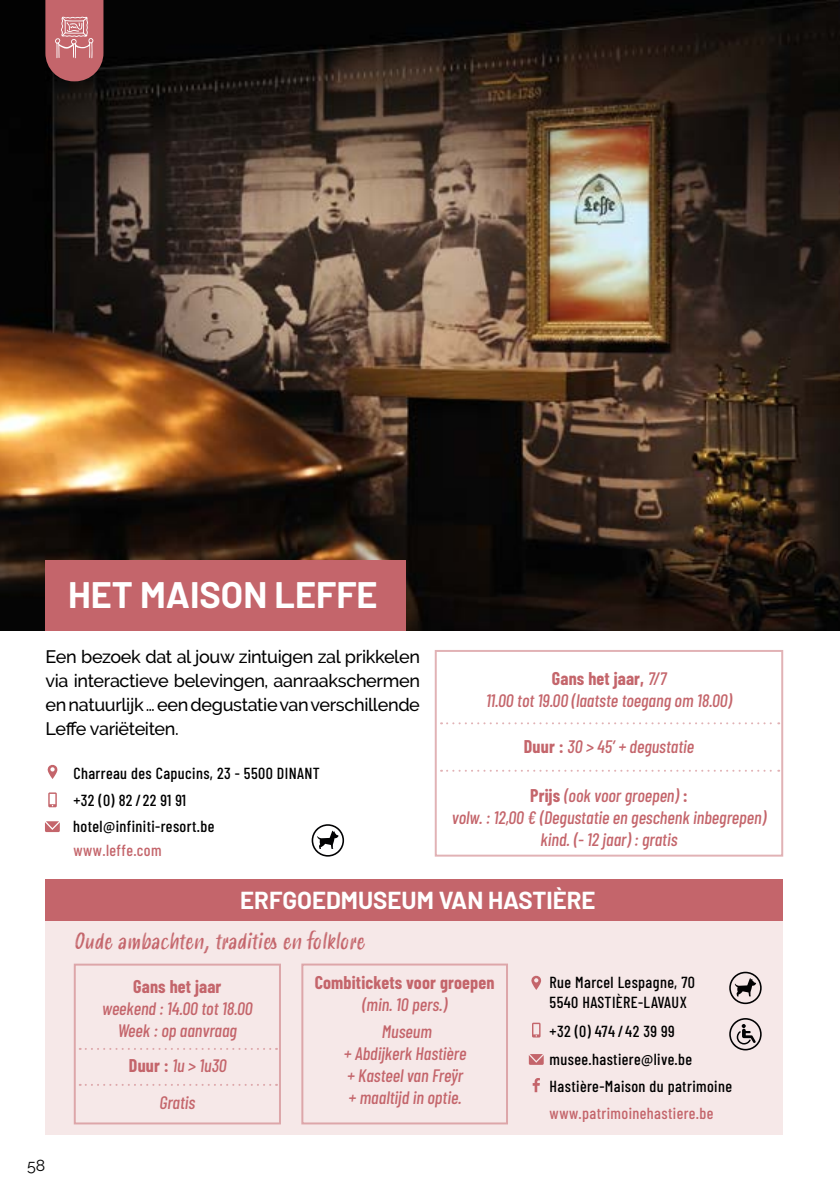
<style>
.page{position:relative;width:840px;height:1191px;background:#fff}
.page>*{position:absolute;margin:0;border:0;box-sizing:border-box;transform-origin:0 0}
.t1{font:700 36px "Barlow";color:#fff}
.t2{font:700 24px "Barlow";color:#fff}
.t3{font:italic 22px "Smoothy";color:#c4656b}
.t4{font:italic 500 18px/22px "Barlow Condensed";color:#c4656b;text-align:center}
.t5{font:500 18px/24px "Raleway";letter-spacing:-.02em;color:#000;text-align:justify}
.t6{font:700 18px "Barlow Condensed";letter-spacing:.01em;color:#c4656b}
.t7{font:500 16px/20px "Barlow Condensed";letter-spacing:.025em;color:#000}
.t8{font:500 16px "Barlow Condensed";letter-spacing:.025em;color:#c4656b}
.t9{font:16px "Raleway";color:#000}
.s1{font-weight:700;font-style:normal}
</style>
<div class="page">
<div style="left:45px;top:879px;width:737px;height:255px;background:#f6e8e8"></div>
<img style="left:0;top:0;width:839px;height:630px">
<svg style="left:532px;top:1022px;width:8px;height:15px"></svg>
<svg style="left:532px;top:1078px;width:7px;height:14px"></svg>
<svg style="left:531px;top:975px;width:10px;height:15px"></svg>
<svg style="left:528px;top:1054px;width:15px;height:10px"></svg>
<svg style="left:48px;top:792px;width:9px;height:15px"></svg>
<svg style="left:47px;top:764px;width:11px;height:15px"></svg>
<svg style="left:45px;top:821px;width:15px;height:11px"></svg>
<svg style="left:311px;top:824px;width:33px;height:32px"></svg>
<svg style="left:45px;top:0;width:58px;height:81px;background:#ba696e"></svg>
<svg style="left:80px;top:1048px;width:197px;height:2px"></svg>
<svg style="left:80px;top:1084px;width:197px;height:1px"></svg>
<div style="left:45px;top:879px;width:737px;height:42px;background:#c4656b"></div>
<div style="left:45px;top:560px;width:360px;height:70px;background:#c4656b"></div>
<svg style="left:441px;top:722px;width:337px;height:2px"></svg>
<svg style="left:441px;top:769px;width:337px;height:2px"></svg>
<svg style="left:729px;top:971px;width:32px;height:33px"></svg>
<svg style="left:729px;top:1018px;width:32px;height:32px"></svg>
<h1 class="t1" style="left:68px;top:568px;width:311px">HET MAISON LEFFE</h1>
<p class="t5" style="left:45px;top:644px;width:376px">Een bezoek dat al jouw zintuigen zal prikkelen via interactieve belevingen, aanraakschermen en natuurlijk … een degustatie van verschillende Leffe variëteiten.</p>
<p class="t7" style="left:73px;top:758px;width:248px;line-height:27.4px">Charreau des Capucins, 23 - 5500 DINANT +32 (0) 82 / 22 91 91</p>
<p class="t8" style="left:73px;top:838px;width:90px">www.leffe.com</p>
<p class="t7" style="left:73px;top:815px;width:143px">hotel@infiniti-resort.be</p>
<p class="t4" style="left:486px;top:666px;width:247px"><span class="s1">Gans het jaar,</span> 7/7<br>11.00 tot 19.00 (laatste toegang om 18.00)</p>
<p class="t4" style="left:523px;top:734px;width:172px"><span class="s1">Duur :</span> 30 &gt; 45’ + degustatie</p>
<p class="t4" style="left:451px;top:783px;width:315px"><span class="s1">Prijs</span> (ook voor groepen) <span class="s1">:<br></span>volw. : 12,00 € (Degustatie en geschenk inbegrepen) kind. (- 12 jaar) : gratis</p>
<h2 class="t2" style="left:240px;top:882px;width:356px">ERFGOEDMUSEUM VAN HASTIÈRE</h2>
<p class="t9" style="left:27px;top:1156px;width:20px">58</p>
<p class="t3" style="left:74px;top:925px;width:292px">Oude ambachten, tradities en folklore</p>
<p class="t6" style="left:133px;top:973px;width:90px">Gans het jaar</p>
<p class="t4" style="left:102px;top:996px;width:152px">weekend : 14.00 tot 18.00<br>Week : op aanvraag</p>
<p class="t4" style="left:129px;top:1053px;width:99px"><span class="s1">Duur :</span> 1u &gt; 1u30</p>
<p class="t4" style="left:159px;top:1090px;width:37px">Gratis</p>
<p class="t6" style="left:314px;top:969px;width:181px">Combitickets voor groepen</p>
<p class="t4" style="left:362px;top:992px;width:86px">(min. 10 pers.)</p>
<p class="t4" style="left:344px;top:1019px;width:124px">Museum<br>+ Abdijkerk Hastière + Kasteel van Freÿr + maaltijd in optie.</p>
<p class="t7" style="left:549px;top:970px;width:147px">Rue Marcel Lespagne, 70<br>5540 HASTIÈRE-LAVAUX</p>
<p class="t7" style="left:549px;top:1020px;width:127px">+32 (0) 474 / 42 39 99</p>
<p class="t7" style="left:549px;top:1047px;width:144px">musee.hastiere@live.be</p>
<p class="t7" style="left:549px;top:1075px;width:184px">Hastière-Maison du patrimoine</p>
<p class="t8" style="left:549px;top:1102px;width:165px">www.patrimoinehastiere.be</p>
</div>
